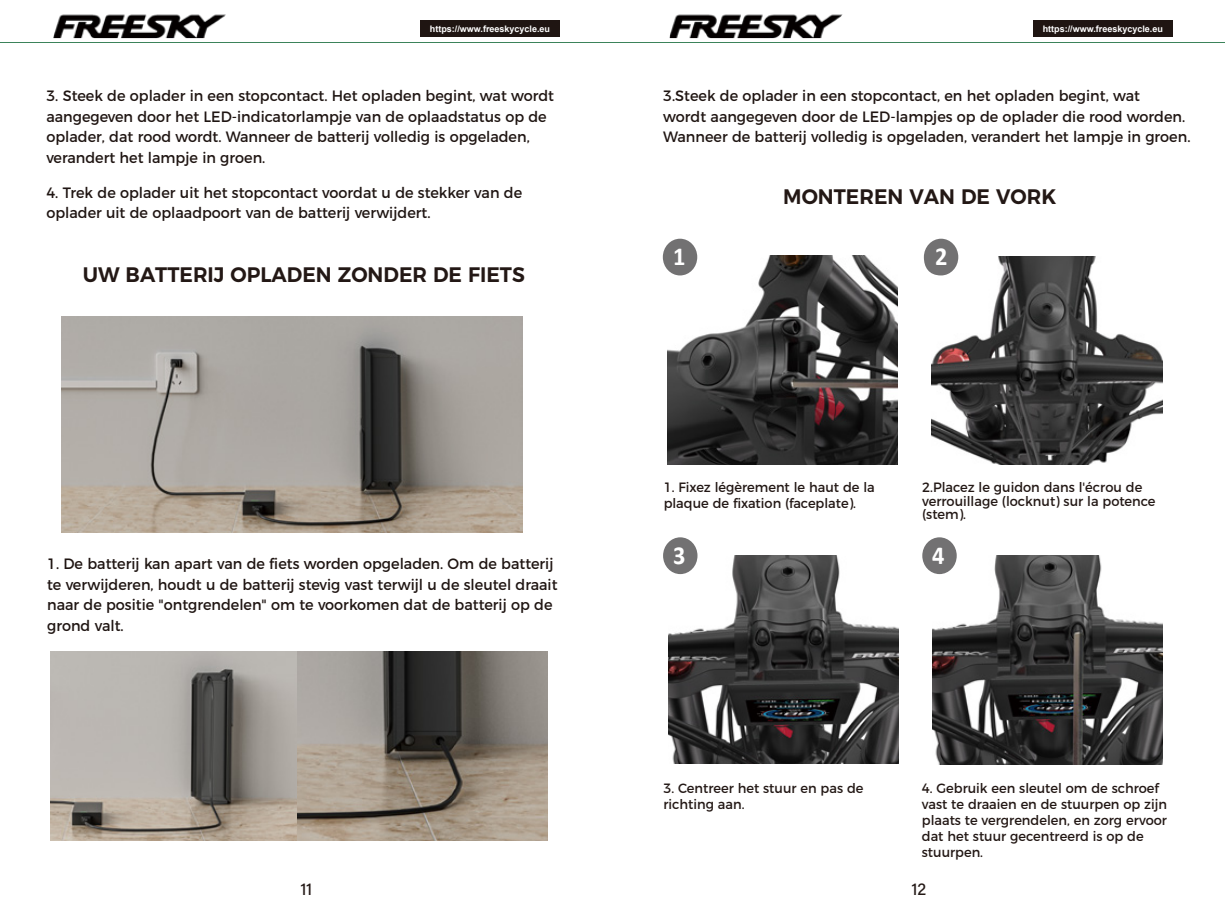
<style>
.page{position:relative;width:1225px;height:911px;background:#fff}
.page>*{position:absolute;margin:0;border:0;box-sizing:border-box;transform-origin:0 0}
.t1{font:700 25.95px "Calibri";color:#fff;scale:.94 1}
.t2{font:600 21px "Montserrat";color:#231815;scale:.96 1}
.t3{font:15px/20.5px "Montserrat";color:#1f1512;scale:.96 1}
.t4{font:13.5px/16.2px "Montserrat";color:#231815;scale:.96 1}
.t5{font:700 9px "Arial";color:#fff}
</style>
<div class="page">
<hr style="left:0;top:42px;width:1225px;height:1px;background:#3b835a">
<img style="left:53px;top:14px;width:173px;height:24px">
<div style="left:420px;top:20px;width:140px;height:17px;background:#1f1512"></div>
<img style="left:670px;top:14px;width:173px;height:24px">
<div style="left:1033px;top:20px;width:139px;height:17px;background:#1f1512"></div>
<img style="left:62px;top:316px;width:460px;height:216px">
<img style="left:51px;top:651px;width:246px;height:189px">
<img style="left:297px;top:651px;width:250px;height:189px">
<img style="left:667px;top:256px;width:230px;height:208px">
<img style="left:932px;top:256px;width:230px;height:209px">
<img style="left:669px;top:555px;width:230px;height:208px">
<img style="left:932px;top:556px;width:230px;height:208px">
<div style="left:663px;top:239px;width:34px;height:36px;background:#727172;border-radius:50%"></div>
<div style="left:924px;top:239px;width:34px;height:36px;background:#727172;border-radius:50%"></div>
<div style="left:663px;top:537px;width:34px;height:37px;background:#727172;border-radius:50%"></div>
<div style="left:922px;top:537px;width:35px;height:37px;background:#727172;border-radius:50%"></div>
<p class="t5" style="left:430px;top:23px;width:122px">https://www.freeskycycle.eu</p>
<p class="t5" style="left:1042px;top:23px;width:122px">https://www.freeskycycle.eu</p>
<p class="t3" style="left:46px;top:84px;width:530px">3. Steek de oplader in een stopcontact. Het opladen begint, wat wordt aangegeven door het LED-indicatorlampje van de oplaadstatus op de oplader, dat rood wordt. Wanneer de batterij volledig is opgeladen, verandert het lampje in groen.</p>
<p class="t3" style="left:46px;top:181px;width:497px">4. Trek de oplader uit het stopcontact voordat u de stekker van de oplader uit de oplaadpoort van de batterij verwijdert.</p>
<h2 class="t2" style="left:83px;top:258px;width:462px">UW BATTERIJ OPLADEN ZONDER DE FIETS</h2>
<p class="t3" style="left:47px;top:552px;width:533px">1. De batterij kan apart van de fiets worden opgeladen. Om de batterij te verwijderen, houdt u de batterij stevig vast terwijl u de sleutel draait naar de positie "ontgrendelen" om te voorkomen dat de batterij op de grond valt.</p>
<p class="t3" style="left:663px;top:84px;width:551px">3.Steek de oplader in een stopcontact, en het opladen begint, wat<br>wordt aangegeven door de LED-lampjes op de oplader die rood worden.<br>Wanneer de batterij volledig is opgeladen, verandert het lampje in groen.</p>
<h2 class="t2" style="left:783px;top:179px;width:286px">MONTEREN VAN DE VORK</h2>
<h1 class="t1" style="left:673px;top:238px;width:15px">1</h1>
<h1 class="t1" style="left:935px;top:238px;width:15px">2</h1>
<p class="t4" style="left:664px;top:478px;width:221px">1. Fixez légèrement le haut de la plaque de fixation (faceplate).</p>
<p class="t4" style="left:922px;top:479px;width:244px;line-height:13.5px">2.Placez le guidon dans l'écrou de verrouillage (locknut) sur la potence (stem).</p>
<h1 class="t1" style="left:673px;top:537px;width:15px">3</h1>
<h1 class="t1" style="left:932px;top:537px;width:15px">4</h1>
<p class="t4" style="left:663px;top:779px;width:210px">3. Centreer het stuur en pas de richting aan.</p>
<p class="t4" style="left:922px;top:778px;width:257px">4. Gebruik een sleutel om de schroef vast te draaien en de stuurpen op zijn plaats te vergrendelen, en zorg ervoor dat het stuur gecentreerd is op de stuurpen.</p>
</div>
